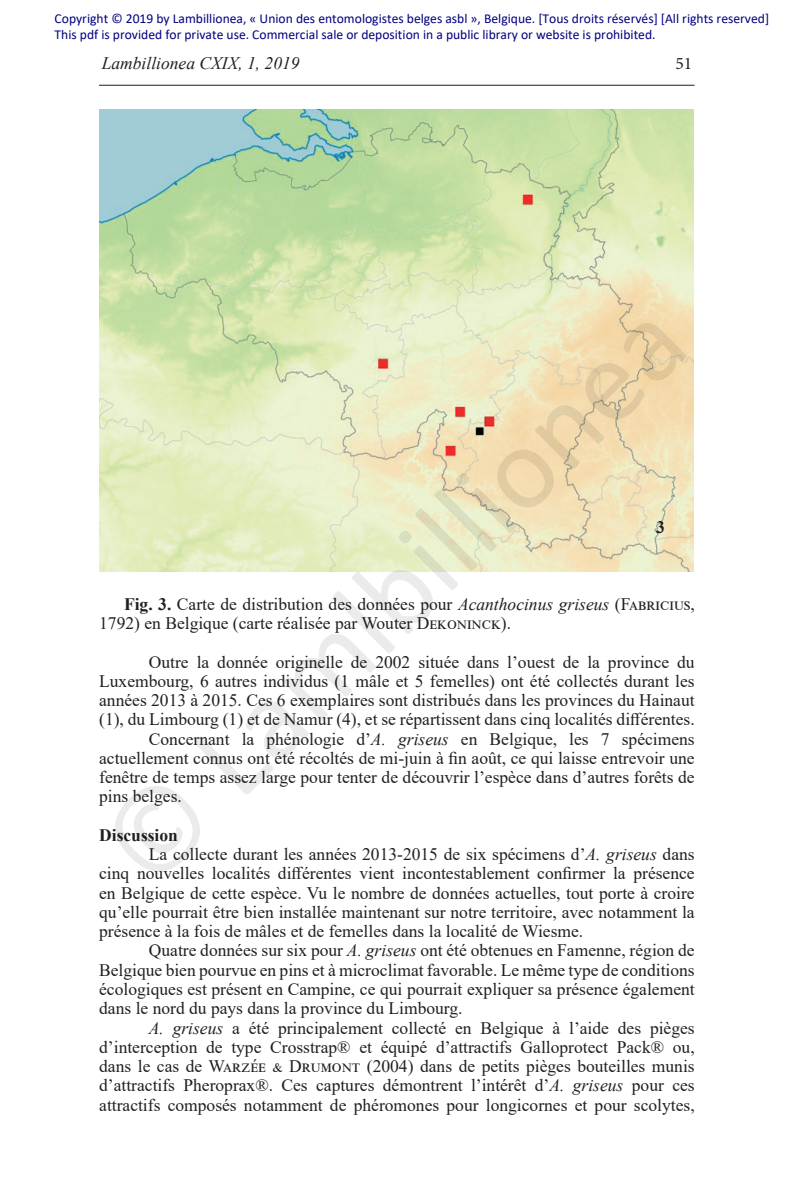
<style>
.page{position:relative;width:794px;height:1191px;background:#fff}
.page>*{position:absolute;margin:0;border:0;box-sizing:border-box;transform-origin:0 0}
.t1{font:17.5px/19.2px "Times New Roman";color:#231f20}
.t2{font:italic 17.5px "Times New Roman";color:#231f20}
.t3{font:700 17.5px "Times New Roman";color:#231f20}
.t4{font:17.5px "Minion Pro";color:#231f20}
.t5{font:13.65px/16.3px "Calibri";color:#000080}
.s1{font-weight:700}
.s2{font-style:italic}
</style>
<div class="page">
<hr style="left:99px;top:85px;width:595px;height:1px;background:#231f20">
<img style="left:99px;top:109px;width:594px;height:462px">
<p class="t5" style="left:55px;top:10px;width:716px">Copyright © 2019 by Lambillionea, « Union des entomologistes belges asbl », Belgique. [Tous droits réservés] [All rights reserved]<br>This pdf is provided for private use. Commercial sale or deposition in a public library or website is prohibited.</p>
<p class="t2" style="left:102px;top:52px;width:199px">Lambillionea CXIX, 1, 2019</p>
<p class="t4" style="left:675px;top:52px;width:18px">51</p>
<p class="t3" style="left:656px;top:514px;width:10px">3</p>
<p class="t1" style="left:99px;top:594px;width:597px;text-indent:25px"><span class="s1">Fig. 3.</span> Carte de distribution des données pour <span class="s2">Acanthocinus griseus</span> (Fabricius,<br>1792) en Belgique (carte réalisée par Wouter Dekoninck).</p>
<p class="t1" style="left:149px;top:651px;width:547px">Outre la donnée originelle de 2002 située dans l’ouest de la province du</p>
<p class="t1" style="left:99px;top:671px;width:597px">Luxembourg, 6 autres individus (1 mâle et 5 femelles) ont été collectés durant les</p>
<p class="t1" style="left:99px;top:690px;width:597px">années 2013 à 2015. Ces 6 exemplaires sont distribués dans les provinces du Hainaut</p>
<p class="t1" style="left:99px;top:709px;width:597px">(1), du Limbourg (1) et de Namur (4), et se répartissent dans cinq localités différentes.</p>
<p class="t1" style="left:149px;top:728px;width:547px">Concernant la phénologie d’<span class="s2">A. griseus</span> en Belgique, les 7 spécimens</p>
<p class="t1" style="left:99px;top:748px;width:597px">actuellement connus ont été récoltés de mi-juin à fin août, ce qui laisse entrevoir une</p>
<p class="t1" style="left:99px;top:767px;width:597px">fenêtre de temps assez large pour tenter de découvrir l’espèce dans d’autres forêts de</p>
<p class="t1" style="left:99px;top:786px;width:84px">pins belges.</p>
<p class="t3" style="left:99px;top:822px;width:80px">Discussion</p>
<p class="t1" style="left:149px;top:844px;width:547px">La collecte durant les années 2013-2015 de six spécimens d’<span class="s2">A. griseus</span> dans</p>
<p class="t1" style="left:99px;top:863px;width:597px">cinq nouvelles localités différentes vient incontestablement confirmer la présence</p>
<p class="t1" style="left:99px;top:882px;width:597px">en Belgique de cette espèce. Vu le nombre de données actuelles, tout porte à croire</p>
<p class="t1" style="left:99px;top:902px;width:597px">qu’elle pourrait être bien installée maintenant sur notre territoire, avec notamment la</p>
<p class="t1" style="left:99px;top:921px;width:485px">présence à la fois de mâles et de femelles dans la localité de Wiesme.</p>
<p class="t1" style="left:149px;top:940px;width:547px">Quatre données sur six pour <span class="s2">A. griseus</span> ont été obtenues en Famenne, région de</p>
<p class="t1" style="left:99px;top:959px;width:597px">Belgique bien pourvue en pins et à microclimat favorable. Le même type de conditions</p>
<p class="t1" style="left:99px;top:979px;width:597px">écologiques est présent en Campine, ce qui pourrait expliquer sa présence également</p>
<p class="t1" style="left:99px;top:998px;width:365px">dans le nord du pays dans la province du Limbourg.</p>
<p class="t1" style="left:149px;top:1017px;width:547px"><span class="s2">A. griseus</span> a été principalement collecté en Belgique à l’aide des pièges</p>
<p class="t1" style="left:99px;top:1036px;width:597px">d’interception de type Crosstrap® et équipé d’attractifs Galloprotect Pack® ou,</p>
<p class="t1" style="left:99px;top:1056px;width:597px">dans le cas de Warzée &amp; Drumont (2004) dans de petits pièges bouteilles munis</p>
<p class="t1" style="left:99px;top:1075px;width:597px">d’attractifs Pheroprax®. Ces captures démontrent l’intérêt d’<span class="s2">A. griseus</span> pour ces</p>
<p class="t1" style="left:99px;top:1094px;width:597px">attractifs composés notamment de phéromones pour longicornes et pour scolytes,</p>
</div>
